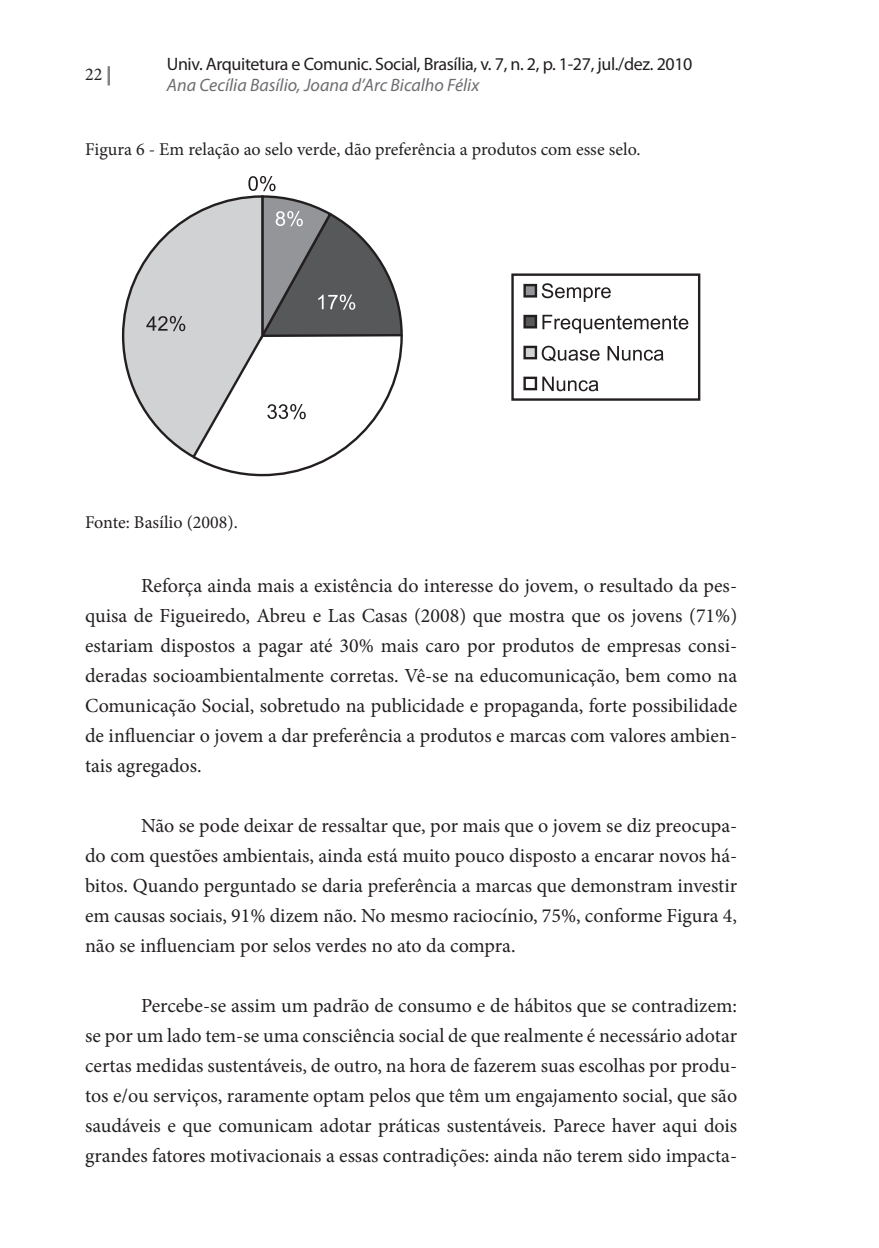
<style>
.page{position:relative;width:879px;height:1248px;background:#fff}
.page>*{position:absolute;margin:0;border:0;box-sizing:border-box;transform-origin:0 0}
.t1{font:20px/30px "Minion Pro";color:#231f20;text-align:justify}
.t2{font:18px "Minion Pro";color:#231f20}
.t3{font:18px "Myriad Pro";letter-spacing:-.02em;color:#231f20}
.t4{font:italic 18px "Myriad Pro";color:#6c6d70}
.s1{color:#808285}
</style>
<div class="page">
<svg style="left:108px;top:66px;width:2px;height:19px"></svg>
<svg style="left:122px;top:320px;width:211px;height:156px"></svg>
<div style="left:511px;top:273px;width:189px;height:128px;border:2px solid #231f20"></div>
<div style="left:523px;top:284px;width:14px;height:13px;background:#939598;border:2px solid #231f20"></div>
<div style="left:523px;top:315px;width:14px;height:13px;background:#57585a;border:2px solid #231f20"></div>
<div style="left:523px;top:346px;width:14px;height:13px;background:#d1d2d4;border:2px solid #231f20"></div>
<div style="left:523px;top:376px;width:14px;height:14px;background:#fff;border:2px solid #231f20"></div>
<svg style="left:542px;top:283px;width:69px;height:19px"></svg>
<svg style="left:542px;top:315px;width:146px;height:18px"></svg>
<svg style="left:542px;top:346px;width:121px;height:15px"></svg>
<svg style="left:542px;top:376px;width:56px;height:15px"></svg>
<svg style="left:123px;top:176px;width:280px;height:281px"></svg>
<p class="t2" style="left:85px;top:63px;width:28px">22 <span class="s1">|</span></p>
<p class="t3" style="left:167px;top:53px;width:527px">Univ. Arquitetura e Comunic. Social, Brasília, v. 7, n. 2, p. 1-27, jul./dez. 2010</p>
<p class="t4" style="left:167px;top:74px;width:314px">Ana Cecília Basílio, Joana d’Arc Bicalho Félix</p>
<p class="t2" style="left:85px;top:137px;width:557px">Figura 6 - Em relação ao selo verde, dão preferência a produtos com esse selo.</p>
<p class="t2" style="left:85px;top:510px;width:154px">Fonte: Basílio (2008).</p>
<p class="t1" style="left:85px;top:570px;width:654px;text-indent:56px">Reforça ainda mais a existência do interesse do jovem, o resultado da pes&shy;quisa de Figueiredo, Abreu e Las Casas (2008) que mostra que os jovens (71%) estariam dispostos a pagar até 30% mais caro por produtos de empresas consi&shy;deradas socioambientalmente corretas. Vê-se na educomunicação, bem como na Comunicação Social, sobretudo na publicidade e propaganda, forte possibilidade de influenciar o jovem a dar preferência a produtos e marcas com valores ambien&shy;tais agregados.</p>
<p class="t1" style="left:85px;top:810px;width:654px;text-indent:56px">Não se pode deixar de ressaltar que, por mais que o jovem se diz preocupa&shy;do com questões ambientais, ainda está muito pouco disposto a encarar novos há&shy;bitos. Quando perguntado se daria preferência a marcas que demonstram investir em causas sociais, 91% dizem não. No mesmo raciocínio, 75%, conforme Figura 4, não se influenciam por selos verdes no ato da compra.</p>
<p class="t1" style="left:85px;top:990px;width:654px;text-indent:56px">Percebe-se assim um padrão de consumo e de hábitos que se contradizem: se por um lado tem-se uma consciência social de que realmente é necessário adotar certas medidas sustentáveis, de outro, na hora de fazerem suas escolhas por produ&shy;tos e/ou serviços, raramente optam pelos que têm um engajamento social, que são saudáveis e que comunicam adotar práticas sustentáveis. Parece haver aqui dois grandes fatores motivacionais a essas contradições: ainda não terem sido impacta-</p>
</div>
